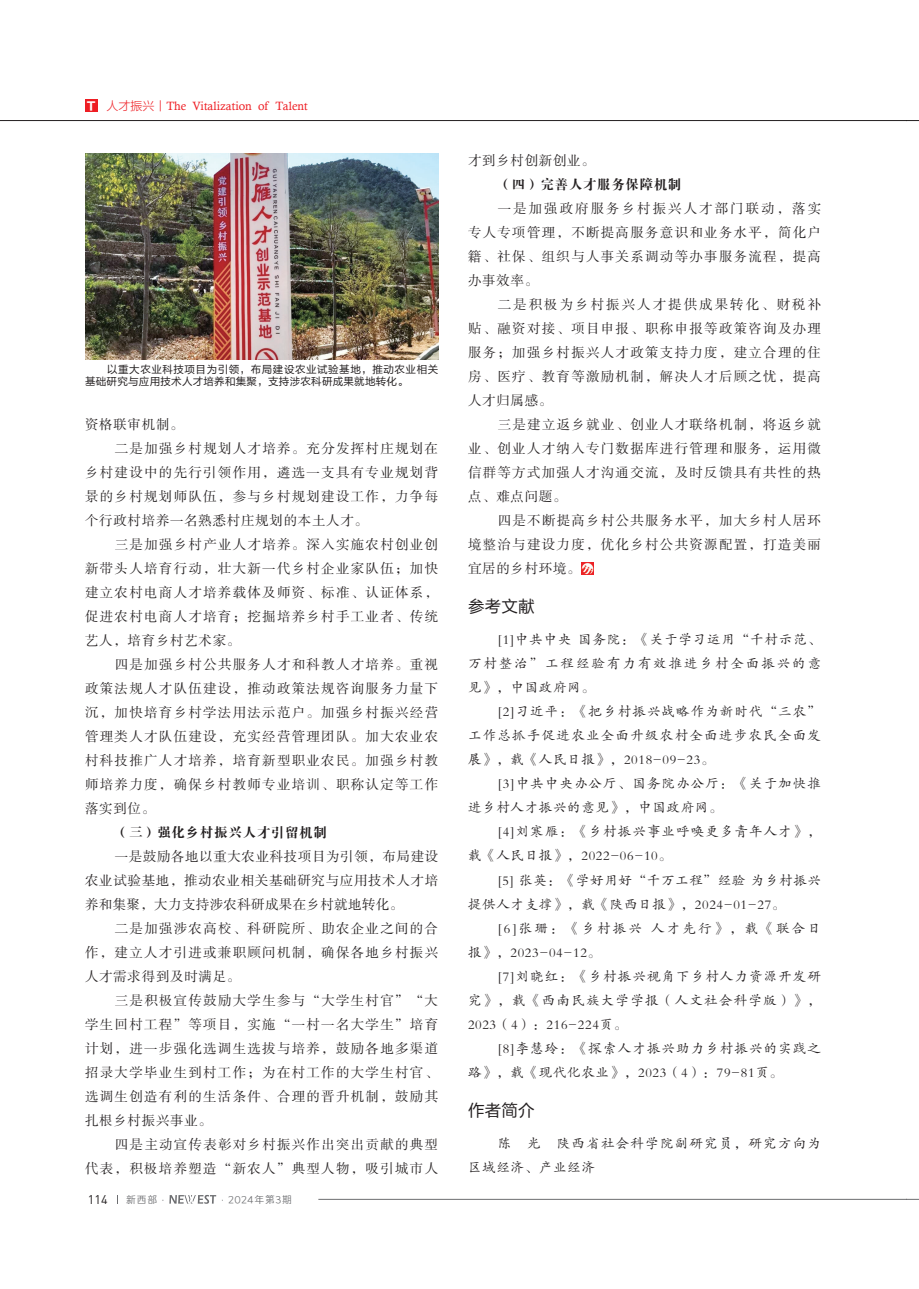
<style>
.page{position:relative;width:919px;height:1289px;background:#fff}
.page>*{position:absolute;margin:0;border:0;box-sizing:border-box;transform-origin:0 0}
.t1{font:16.5px "FZLTHK GBK1 0";letter-spacing:.01em;color:#231f20}
.t2{font:13.5px/24px "FZSSK GBK1 0";letter-spacing:.095em;color:#231f20;text-align:justify}
.t3{font:13.5px/24px "FZKTK GBK1 0";letter-spacing:.08em;color:#231f20}
.t4{font:13.5px/24px "FZKTK GBK1 0";letter-spacing:.05em;color:#231f20}
.t5{font:13.5px "FZSSK GBK1 0";letter-spacing:.05em;color:#231f20}
.t6{font:13.5px/24px "FZKTK GBK1 0";letter-spacing:.16em;color:#231f20}
.t7{font:13.5px "FZDBSK GBK1 0";letter-spacing:.05em;color:#231f20}
.t8{font:12.45px "DIN";color:#231f20}
.t9{font:12px "Calisto";color:#ee1d23}
.t10{font:10.5px/12px "FZLTHK GBK1 0";letter-spacing:.025em;color:#231f20}
.t11{font:9.75px "Loong Flash Sans GB Regular";letter-spacing:.1em;color:#6c6d70}
.s1{font-family:"FZLTDHK GBK1 0";font-size:11.4px;color:#fff}
.s2{font-family:"FZLTXHK GBK1 0"}
</style>
<div class="page">
<hr style="left:318px;top:1199px;width:588px;height:1px;background:#6c6d70">
<svg style="left:169px;top:1195px;width:47px;height:8px"></svg>
<hr style="left:0;top:120px;width:906px;height:1px;background:#231f20">
<svg style="left:906px;top:1199px;width:12px;height:1px"></svg>
<svg style="left:906px;top:120px;width:12px;height:1px"></svg>
<svg style="left:581px;top:562px;width:12px;height:13px"></svg>
<img style="left:85px;top:153px;width:353px;height:207px">
<div style="left:85px;top:99px;width:13px;height:13px;background:#ee1d23"></div>
<p class="t9" style="left:86px;top:99px;width:224px"><span class="s1">Ｔ</span> <span class="s2">人才振兴丨</span>The Vitalization of Talent</p>
<p class="t10" style="left:85px;top:364px;width:354px">　　以重大农业科技项目为引领，布局建设农业试验基地，推动农业相关基础研究与应用技术人才培养和集聚，支持涉农科研成果就地转化。</p>
<p class="t2" style="left:85px;top:413px;width:100px">资格联审机制。</p>
<p class="t2" style="left:115px;top:437px;width:325px">二是加强乡村规划人才培养。充分发挥村庄规划在</p>
<p class="t2" style="left:85px;top:461px;width:354px">乡村建设中的先行引领作用，遴选一支具有专业规划背</p>
<p class="t2" style="left:85px;top:485px;width:354px">景的乡村规划师队伍，参与乡村规划建设工作，力争每</p>
<p class="t5" style="left:85px;top:513px;width:284px">个行政村培养一名熟悉村庄规划的本土人才。</p>
<p class="t2" style="left:115px;top:533px;width:325px">三是加强乡村产业人才培养。深入实施农村创业创</p>
<p class="t2" style="left:85px;top:557px;width:354px">新带头人培育行动，壮大新一代乡村企业家队伍；加快</p>
<p class="t2" style="left:85px;top:581px;width:354px">建立农村电商人才培养载体及师资、标准、认证体系，</p>
<p class="t2" style="left:85px;top:605px;width:354px">促进农村电商人才培育；挖掘培养乡村手工业者、传统</p>
<p class="t5" style="left:85px;top:633px;width:157px">艺人，培育乡村艺术家。</p>
<p class="t2" style="left:115px;top:653px;width:325px">四是加强乡村公共服务人才和科教人才培养。重视</p>
<p class="t2" style="left:85px;top:677px;width:354px">政策法规人才队伍建设，推动政策法规咨询服务力量下</p>
<p class="t2" style="left:85px;top:701px;width:354px">沉，加快培育乡村学法用法示范户。加强乡村振兴经营</p>
<p class="t2" style="left:85px;top:725px;width:354px">管理类人才队伍建设，充实经营管理团队。加大农业农</p>
<p class="t2" style="left:85px;top:749px;width:354px">村科技推广人才培养，培育新型职业农民。加强乡村教</p>
<p class="t2" style="left:85px;top:773px;width:354px">师培养力度，确保乡村教师专业培训、职称认定等工作</p>
<p class="t2" style="left:85px;top:797px;width:72px">落实到位。</p>
<p class="t7" style="left:115px;top:825px;width:213px">（三）强化乡村振兴人才引留机制</p>
<p class="t2" style="left:85px;top:845px;width:355px;text-indent:30px">一是鼓励各地以重大农业科技项目为引领，布局建设农业试验基地，推动农业相关基础研究与应用技术人才培养和集聚，大力支持涉农科研成果在乡村就地转化。</p>
<p class="t2" style="left:85px;top:917px;width:354px;text-indent:30px">二是加强涉农高校、科研院所、助农企业之间的合作，建立人才引进或兼职顾问机制，确保各地乡村振兴人才需求得到及时满足。</p>
<p class="t2" style="left:85px;top:989px;width:354px;text-indent:30px">三是积极宣传鼓励大学生参与“大学生村官”“大学生回村工程”等项目，实施“一村一名大学生”培育计划，进一步强化选调生选拔与培养，鼓励各地多渠道招录大学毕业生到村工作；为在村工作的大学生村官、选调生创造有利的生活条件、合理的晋升机制，鼓励其扎根乡村振兴事业。</p>
<p class="t2" style="left:85px;top:1133px;width:354px;text-align:right">四是主动宣传表彰对乡村振兴作出突出贡献的典型<br>代表，积极培养塑造“新农人”典型人物，吸引城市人</p>
<p class="t8" style="left:88px;top:1191px;width:21px">114</p>
<p class="t11" style="left:126px;top:1194px;width:167px">新西部·　　　　 ·2024年第3期</p>
<p class="t5" style="left:468px;top:153px;width:128px">才到乡村创新创业。</p>
<p class="t7" style="left:497px;top:177px;width:185px">（四）完善人才服务保障机制</p>
<p class="t2" style="left:468px;top:197px;width:354px;text-indent:30px">一是加强政府服务乡村振兴人才部门联动，落实专人专项管理，不断提高服务意识和业务水平，简化户籍、社保、组织与人事关系调动等办事服务流程，提高办事效率。</p>
<p class="t2" style="left:468px;top:293px;width:354px;text-indent:30px">二是积极为乡村振兴人才提供成果转化、财税补贴、融资对接、项目申报、职称申报等政策咨询及办理服务；加强乡村振兴人才政策支持力度，建立合理的住房、医疗、教育等激励机制，解决人才后顾之忧，提高人才归属感。</p>
<p class="t2" style="left:468px;top:413px;width:354px;text-indent:30px">三是建立返乡就业、创业人才联络机制，将返乡就业、创业人才纳入专门数据库进行管理和服务，运用微信群等方式加强人才沟通交流，及时反馈具有共性的热点、难点问题。</p>
<p class="t2" style="left:468px;top:509px;width:354px;text-indent:30px">四是不断提高乡村公共服务水平，加大乡村人居环境整治与建设力度，优化乡村公共资源配置，打造美丽宜居的乡村环境。</p>
<p class="t1" style="left:468px;top:597px;width:68px">参考文献</p>
<p class="t3" style="left:468px;top:628px;width:354px;text-align:justify;text-indent:30px">[1]中共中央 国务院：《关于学习运用“千村示范、万村整治”工程经验有力有效推进乡村全面振兴的意见》，中国政府网。</p>
<p class="t3" style="left:468px;top:700px;width:354px;text-align:justify;text-indent:30px">[2]习近平：《把乡村振兴战略作为新时代“三农”工作总抓手促进农业全面升级农村全面进步农民全面发展》，载《人民日报》，2018-09-23。</p>
<p class="t3" style="left:468px;top:772px;width:354px;text-indent:30px">[3]中共中央办公厅、国务院办公厅：《关于加快推进乡村人才振兴的意见》，中国政府网。</p>
<p class="t3" style="left:468px;top:820px;width:354px;text-indent:30px">[4]刘寒雁：《乡村振兴事业呼唤更多青年人才》，载《人民日报》，2022-06-10。</p>
<p class="t4" style="left:468px;top:868px;width:354px;text-indent:30px">[5] 张英：《学好用好“千万工程”经验 为乡村振兴提供人才支撑》，载《陕西日报》，2024-01-27。</p>
<p class="t6" style="left:468px;top:916px;width:354px;text-indent:30px">[6]张珊：《乡村振兴 人才先行》，载《联合日报》，2023-04-12。</p>
<p class="t3" style="left:468px;top:964px;width:354px;text-align:justify;text-indent:30px">[7]刘晓红：《乡村振兴视角下乡村人力资源开发研究》，载《西南民族大学学报（人文社会科学版）》，2023（4）：216-224页。</p>
<p class="t3" style="left:468px;top:1036px;width:354px;text-indent:30px">[8]李慧玲：《探索人才振兴助力乡村振兴的实践之路》，载《现代化农业》，2023（4）：79-81页。</p>
<p class="t1" style="left:468px;top:1101px;width:68px">作者简介</p>
<p class="t3" style="left:468px;top:1131px;width:354px;text-indent:30px">陈　光　陕西省社会科学院副研究员，研究方向为区域经济、产业经济</p>
</div>
